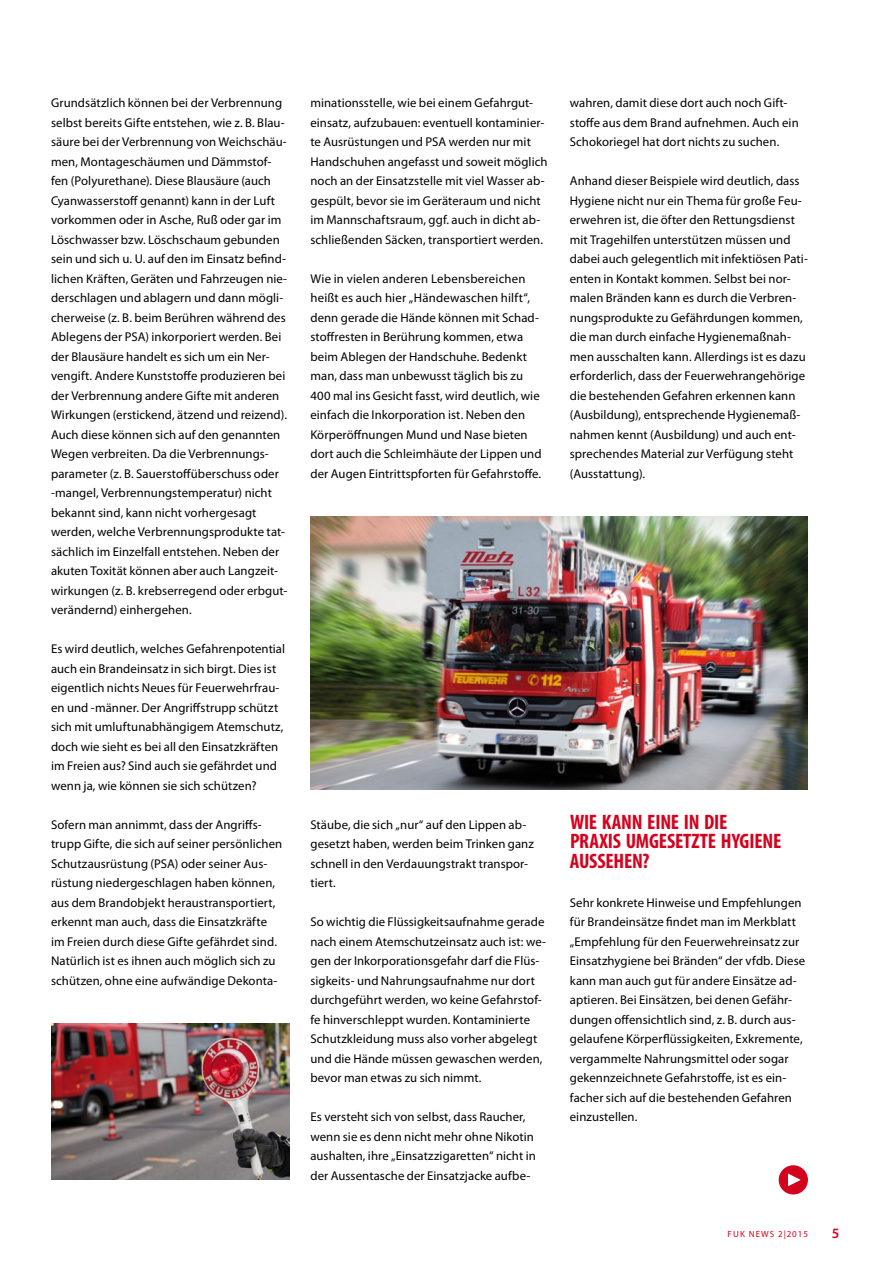
<style>
.page{position:relative;width:893px;height:1263px;background:#fff}
.page>*{position:absolute;margin:0;border:0;box-sizing:border-box;transform-origin:0 0}
.t1{font:700 condensed 21px "Myriad Pro";letter-spacing:-.005em;color:#d4021d}
.t2{font:600 14.25px "Myriad Pro";color:#d4021d}
.t3{font:12.75px/19.5px "Myriad Pro";letter-spacing:.005em;color:#000}
.t4{font:9px "Myriad Pro";letter-spacing:.12em;color:#d4021d}
</style>
<div class="page">
<img style="left:310px;top:517px;width:498px;height:273px">
<div style="left:779px;top:1165px;width:29px;height:29px;background:#d4021d;border-radius:50%"></div>
<svg style="left:788px;top:1173px;width:13px;height:13px"></svg>
<img style="left:51px;top:1024px;width:238px;height:156px">
<p class="t3" style="left:51px;top:93px;width:238px">Grundsätzlich können bei der Verbrennung selbst bereits Gifte entstehen, wie z. B. Blau&shy;säure bei der Verbrennung von Weichschäu&shy;men, Montageschäumen und Dämmstof&shy;fen (Polyurethane). Diese Blausäure (auch Cyanwasserstoff genannt) kann in der Luft vorkommen oder in Asche, Ruß oder gar im Löschwasser bzw. Löschschaum gebunden sein und sich u. U. auf den im Einsatz befind&shy;lichen Kräften, Geräten und Fahrzeugen nie&shy;derschlagen und ablagern und dann mögli&shy;cherweise (z. B. beim Berühren während des Ablegens der PSA) inkorporiert werden. Bei der Blausäure handelt es sich um ein Ner&shy;vengift. Andere Kunststoffe produzieren bei der Verbrennung andere Gifte mit anderen Wirkungen (erstickend, ätzend und reizend).<br>Auch diese können sich auf den genannten Wegen verbreiten. Da die Verbrennungs&shy;parameter (z. B. Sauerstoffüberschuss oder -mangel, Verbrennungstemperatur) nicht bekannt sind, kann nicht vorhergesagt werden, welche Verbrennungsprodukte tat&shy;sächlich im Einzelfall entstehen. Neben der akuten Toxität können aber auch Langzeit&shy;wirkungen (z. B. krebserregend oder erbgut&shy;verändernd) einhergehen.</p>
<p class="t3" style="left:51px;top:639px;width:236px">Es wird deutlich, welches Gefahrenpotential auch ein Brandeinsatz in sich birgt. Dies ist eigentlich nichts Neues für Feuerwehrfrau&shy;en und -männer. Der Angriffstrupp schützt sich mit umluftunabhängigem Atemschutz, doch wie sieht es bei all den Einsatzkräften im Freien aus? Sind auch sie gefährdet und wenn ja, wie können sie sich schützen?</p>
<p class="t3" style="left:51px;top:814px;width:233px">Sofern man annimmt, dass der Angriffs&shy;trupp Gifte, die sich auf seiner persönlichen Schutzausrüstung (PSA) oder seiner Aus&shy;rüstung niedergeschlagen haben können, aus dem Brandobjekt heraustransportiert, erkennt man auch, dass die Einsatzkräfte im Freien durch diese Gifte gefährdet sind.<br>Natürlich ist es ihnen auch möglich sich zu schützen, ohne eine aufwändige Dekonta-</p>
<p class="t3" style="left:310px;top:93px;width:239px">minationsstelle, wie bei einem Gefahrgut&shy;einsatz, aufzubauen: eventuell kontaminier&shy;te Ausrüstungen und PSA werden nur mit Handschuhen angefasst und soweit möglich noch an der Einsatzstelle mit viel Wasser ab&shy;gespült, bevor sie im Geräteraum und nicht im Mannschaftsraum, ggf. auch in dicht ab&shy;schließenden Säcken, transportiert werden.</p>
<p class="t3" style="left:310px;top:268px;width:233px">Wie in vielen anderen Lebensbereichen heißt es auch hier „Händewaschen hilft“, denn gerade die Hände können mit Schad&shy;stoffresten in Berührung kommen, etwa beim Ablegen der Handschuhe. Bedenkt man, dass man unbewusst täglich bis zu 400 mal ins Gesicht fasst, wird deutlich, wie einfach die Inkorporation ist. Neben den Körperöffnungen Mund und Nase bieten dort auch die Schleimhäute der Lippen und der Augen Eintrittspforten für Gefahrstoffe.</p>
<p class="t3" style="left:570px;top:93px;width:230px">wahren, damit diese dort auch noch Gift&shy;stoffe aus dem Brand aufnehmen. Auch ein<br>Schokoriegel hat dort nichts zu suchen.</p>
<p class="t3" style="left:570px;top:171px;width:240px">Anhand dieser Beispiele wird deutlich, dass Hygiene nicht nur ein Thema für große Feu&shy;erwehren ist, die öfter den Rettungsdienst mit Tragehilfen unterstützen müssen und dabei auch gelegentlich mit infektiösen Pati&shy;enten in Kontakt kommen. Selbst bei nor&shy;malen Bränden kann es durch die Verbren&shy;nungsprodukte zu Gefährdungen kommen, die man durch einfache Hygienemaßnah&shy;men ausschalten kann. Allerdings ist es dazu erforderlich, dass der Feuerwehrangehörige die bestehenden Gefahren erkennen kann (Ausbildung), entsprechende Hygienemaß&shy;nahmen kennt (Ausbildung) und auch ent&shy;sprechendes Material zur Verfügung steht (Ausstattung).</p>
<p class="t3" style="left:310px;top:814px;width:225px">Stäube, die sich „nur“ auf den Lippen ab&shy;gesetzt haben, werden beim Trinken ganz schnell in den Verdauungstrakt transpor&shy;tiert.</p>
<p class="t3" style="left:310px;top:912px;width:237px">So wichtig die Flüssigkeitsaufnahme gerade nach einem Atemschutzeinsatz auch ist: we&shy;gen der Inkorporationsgefahr darf die Flüs&shy;sigkeits- und Nahrungsaufnahme nur dort durchgeführt werden, wo keine Gefahrstof&shy;fe hinverschleppt wurden. Kontaminierte Schutzkleidung muss also vorher abgelegt und die Hände müssen gewaschen werden, bevor man etwas zu sich nimmt.</p>
<p class="t3" style="left:310px;top:1107px;width:227px">Es versteht sich von selbst, dass Raucher, wenn sie es denn nicht mehr ohne Nikotin aushalten, ihre „Einsatzzigaretten“ nicht in der Aussentasche der Einsatzjacke aufbe-</p>
<h1 class="t1" style="left:570px;top:809px;width:86px">WIE KANN EINE</h1>
<h1 class="t1" style="left:684px;top:809px;width:29px">IN DIE</h1>
<h1 class="t1" style="left:570px;top:828px;width:98px">PRAXIS UMGESETZTE</h1>
<h1 class="t1" style="left:721px;top:828px;width:38px">HYGIENE</h1>
<h1 class="t1" style="left:570px;top:848px;width:19px">AUSSEHEN</h1>
<h1 class="t1" style="left:642px;top:848px;width:9px">?</h1>
<p class="t3" style="left:570px;top:893px;width:237px">Sehr konkrete Hinweise und Empfehlungen für Brandeinsätze findet man im Merkblatt „Empfehlung für den Feuerwehreinsatz zur Einsatzhygiene bei Bränden“ der vfdb. Diese kann man auch gut für andere Einsätze ad&shy;aptieren. Bei Einsätzen, bei denen Gefähr&shy;dungen offensichtlich sind, z. B. durch aus&shy;gelaufene Körperflüssigkeiten, Exkremente, vergammelte Nahrungsmittel oder sogar gekennzeichnete Gefahrstoffe, ist es ein&shy;facher sich auf die bestehenden Gefahren einzustellen.</p>
<p class="t4" style="left:728px;top:1228px;width:82px">FUK NEWS 2|2015</p>
<p class="t2" style="left:832px;top:1224px;width:9px">5</p>
</div>
